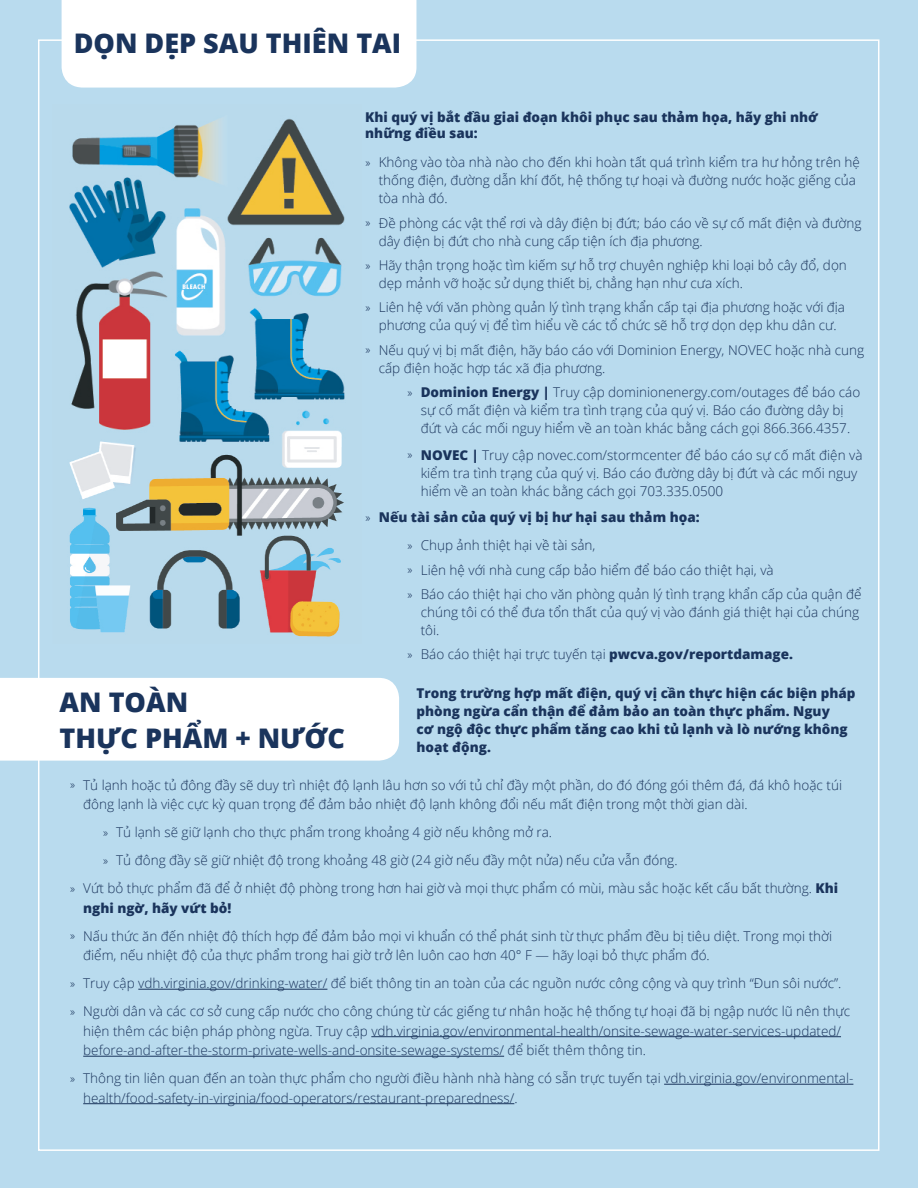
<style>
.page{position:relative;width:918px;height:1188px;background:#b9dbee}
.page>*{position:absolute;margin:0;border:0;box-sizing:border-box;transform-origin:0 0}
.t1{font:800 27px "Open Sans";color:#1a345c}
.t2{font:300 13.5px/18px "Open Sans";color:#1a345c}
.t3{font:800 13.5px/18px "Open Sans";color:#1a345c}
.s1{font-family:"Source Sans Pro"}
.s2{font-weight:800}
.s3{font-family:"Source Sans Pro";font-weight:300}
</style>
<div class="page">
<div style="left:62px;top:0;width:354px;height:88px;background:#fff"></div>
<img style="left:69px;top:118px;width:276px;height:519px">
<div style="left:0;top:678px;width:399px;height:83px;background:#fff"></div>
<hr style="left:138px;top:989px;width:189px;height:1px;background:#1a345c">
<hr style="left:371px;top:1036px;width:470px;height:1px;background:#1a345c">
<hr style="left:83px;top:1056px;width:421px;height:1px;background:#1a345c">
<hr style="left:664px;top:1084px;width:189px;height:1px;background:#1a345c">
<hr style="left:83px;top:1103px;width:431px;height:1px;background:#1a345c">
<p class="t1" style="left:74px;top:23px;width:329px">DỌN DẸP SAU THIÊN TAI</p>
<p class="t3" style="left:365px;top:108px;width:454px;line-height:16.2px">Khi quý vị bắt đầu giai đoạn khôi phục sau thảm họa, hãy ghi nhớ những điều sau:</p>
<p class="t2" style="left:379px;top:153px;width:483px;text-indent:-14px"><span class="s1">»</span> Không vào tòa nhà nào cho đến khi hoàn tất quá trình kiểm tra hư hỏng trên hệ thống điện, đường dẫn khí đốt, hệ thống tự hoại và đường nước hoặc giếng của tòa nhà đó.</p>
<p class="t2" style="left:379px;top:213px;width:484px;text-indent:-14px"><span class="s1">»</span> Đề phòng các vật thể rơi và dây điện bị đứt; báo cáo về sự cố mất điện và đường dây điện bị đứt cho nhà cung cấp tiện ích địa phương.</p>
<p class="t2" style="left:379px;top:256px;width:470px;text-indent:-14px"><span class="s1">»</span> Hãy thận trọng hoặc tìm kiếm sự hỗ trợ chuyên nghiệp khi loại bỏ cây đổ, dọn dẹp mảnh vỡ hoặc sử dụng thiết bị, chẳng hạn như cưa xích.</p>
<p class="t2" style="left:365px;top:298px;width:481px;text-align:center"><span class="s1">»</span> Liên hệ với văn phòng quản lý tình trạng khẩn cấp tại địa phương hoặc với địa phương của quý vị để tìm hiểu về các tổ chức sẽ hỗ trợ dọn dẹp khu dân cư.</p>
<p class="t2" style="left:379px;top:341px;width:487px;text-indent:-14px"><span class="s1">»</span> Nếu quý vị bị mất điện, hãy báo cáo với Dominion Energy, NOVEC hoặc nhà cung cấp điện hoặc hợp tác xã địa phương.</p>
<p class="t2" style="left:407px;top:383px;width:455px;text-align:center"><span class="s1">»</span> <span class="s2">Dominion Energy |</span> Truy cập dominionenergy.com/outages để báo cáo sự cố mất điện và kiểm tra tình trạng của quý vị. Báo cáo đường dây bị<br>đứt và các mối nguy hiểm về an toàn khác bằng cách gọi 866.366.4357.</p>
<p class="t2" style="left:421px;top:445px;width:443px;text-indent:-14px"><span class="s1">»</span> <span class="s2">NOVEC |</span> Truy cập novec.com/stormcenter để báo cáo sự cố mất điện và kiểm tra tình trạng của quý vị. Báo cáo đường dây bị đứt và các mối nguy hiểm về an toàn khác bằng cách gọi 703.335.0500</p>
<p class="t3" style="left:365px;top:508px;width:336px"><span class="s3">»</span> Nếu tài sản của quý vị bị hư hại sau thảm họa:</p>
<p class="t2" style="left:407px;top:536px;width:190px"><span class="s1">»</span> Chụp ảnh thiệt hại về tài sản,</p>
<p class="t2" style="left:407px;top:560px;width:368px"><span class="s1">»</span> Liên hệ với nhà cung cấp bảo hiểm để báo cáo thiệt hại, và</p>
<p class="t2" style="left:421px;top:585px;width:442px;text-indent:-14px"><span class="s1">»</span> Báo cáo thiệt hại cho văn phòng quản lý tình trạng khẩn cấp của quận để chúng tôi có thể đưa tổn thất của quý vị vào đánh giá thiệt hại của chúng tôi.</p>
<p class="t2" style="left:407px;top:645px;width:387px"><span class="s1">»</span> Báo cáo thiệt hại trực tuyến tại <span class="s2">pwcva.gov/reportdamage.</span></p>
<p class="t3" style="left:416px;top:683px;width:441px">Trong trường hợp mất điện, quý vị cần thực hiện các biện pháp phòng ngừa cẩn thận để đảm bảo an toàn thực phẩm. Nguy<br>cơ ngộ độc thực phẩm tăng cao khi tủ lạnh và lò nướng không hoạt động.</p>
<p class="t2" style="left:83px;top:775px;width:760px;line-height:19.5px;text-indent:-14px"><span class="s1">»</span> Tủ lạnh hoặc tủ đông đầy sẽ duy trì nhiệt độ lạnh lâu hơn so với tủ chỉ đầy một phần, do đó đóng gói thêm đá, đá khô hoặc túi đông lạnh là việc cực kỳ quan trọng để đảm bảo nhiệt độ lạnh không đổi nếu mất điện trong một thời gian dài.</p>
<p class="t2" style="left:103px;top:823px;width:451px"><span class="s1">»</span> Tủ lạnh sẽ giữ lạnh cho thực phẩm trong khoảng 4 giờ nếu không mở ra.</p>
<p class="t2" style="left:103px;top:851px;width:576px"><span class="s1">»</span> Tủ đông đầy sẽ giữ nhiệt độ trong khoảng 48 giờ (24 giờ nếu đầy một nửa) nếu cửa vẫn đóng.</p>
<p class="t2" style="left:83px;top:878px;width:756px;line-height:19.5px;text-indent:-14px"><span class="s1">»</span> Vứt bỏ thực phẩm đã để ở nhiệt độ phòng trong hơn hai giờ và mọi thực phẩm có mùi, màu sắc hoặc kết cấu bất thường. <span class="s2">Khi nghi ngờ, hãy vứt bỏ!</span></p>
<p class="t2" style="left:83px;top:926px;width:750px;line-height:19.5px;text-indent:-14px"><span class="s1">»</span> Nấu thức ăn đến nhiệt độ thích hợp để đảm bảo mọi vi khuẩn có thể phát sinh từ thực phẩm đều bị tiêu diệt. Trong mọi thời điểm, nếu nhiệt độ của thực phẩm trong hai giờ trở lên luôn cao hơn 40° F — hãy loại bỏ thực phẩm đó.</p>
<p class="t2" style="left:70px;top:974px;width:773px"><span class="s1">»</span> Truy cập vdh.virginia.gov/drinking-water/ để biết thông tin an toàn của các nguồn nước công cộng và quy trình “Đun sôi nước”.</p>
<p class="t2" style="left:83px;top:1001px;width:769px;line-height:19.5px;text-indent:-14px"><span class="s1">»</span> Người dân và các cơ sở cung cấp nước cho công chúng từ các giếng tư nhân hoặc hệ thống tự hoại đã bị ngập nước lũ nên thực hiện thêm các biện pháp phòng ngừa. Truy cập vdh.virginia.gov/environmental-health/onsite-sewage-water-services-updated/ before-and-after-the-storm-private-wells-and-onsite-sewage-systems/ để biết thêm thông tin.</p>
<p class="t2" style="left:83px;top:1068px;width:772px;line-height:19.5px;text-indent:-14px"><span class="s1">»</span> Thông tin liên quan đến an toàn thực phẩm cho người điều hành nhà hàng có sẵn trực tuyến tại vdh.virginia.gov/environmental&shy;health/food-safety-in-virginia/food-operators/restaurant-preparedness/.</p>
<p class="t1" style="left:60px;top:681px;width:130px">AN TOÀN</p>
<p class="t1" style="left:60px;top:717px;width:287px">THỰC PHẨM + NƯỚC</p>
</div>
